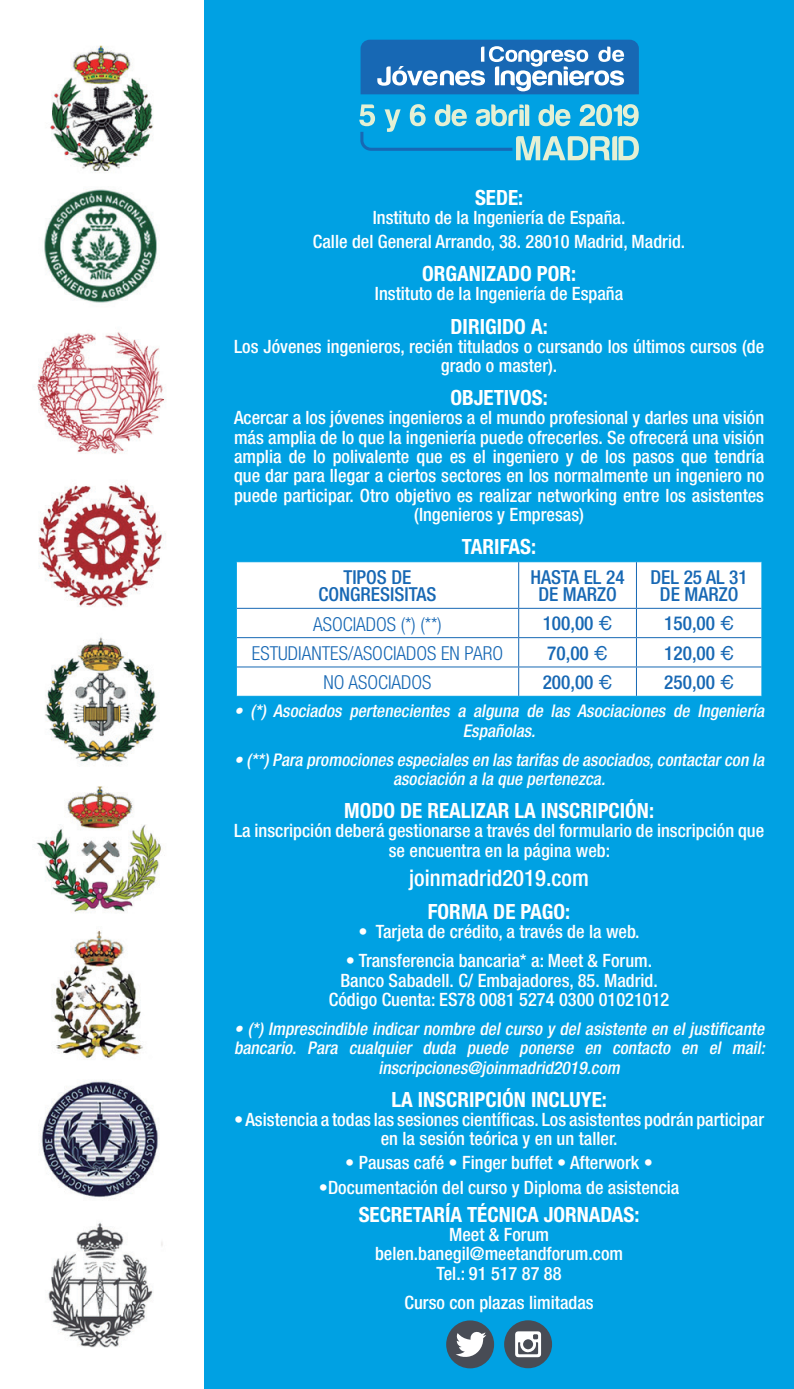
<style>
.page{position:relative;width:794px;height:1389px;background:#fff}
.page>*{position:absolute;margin:0;border:0;box-sizing:border-box;transform-origin:0 0}
.t1{font:500 condensed 22.75px "Helvetica Neue";color:#fff}
.t2{font:700 condensed 21px "Helvetica Neue";color:#fff}
.t3{font:500 condensed 19.25px/17.5px "Helvetica Neue";color:#1768b4;text-align:center}
.t4{font:300 condensed 19.25px "Helvetica Neue";color:#1768b4}
.t5{font:500 condensed 18.38px/19.2px "Helvetica Neue";color:#fff;text-align:center}
.t6{font:italic 500 condensed 17.5px/19.2px "Helvetica Neue";color:#fff;text-align:center}
.s1{font-family:"Helvetica";font-weight:400;font-stretch:normal}
</style>
<div class="page">
<div style="left:204px;top:0;width:590px;height:1389px;background:#00a1e3"></div>
<img style="left:33px;top:45px;width:133px;height:1303px">
<svg style="left:360px;top:40px;width:279px;height:54px;background:#4989c4"></svg>
<svg style="left:359px;top:104px;width:280px;height:56px"></svg>
<div style="left:237px;top:562px;width:446px;height:134px;background:#fff"></div>
<svg style="left:236px;top:638px;width:1px;height:58px"></svg>
<div style="left:683px;top:561px;width:79px;height:135px;background:#fff"></div>
<hr style="left:518px;top:562px;width:1px;height:46px;background:#1768b4">
<hr style="left:636px;top:562px;width:1px;height:46px;background:#1768b4">
<hr style="left:237px;top:608px;width:282px;height:1px;background:#1768b4">
<hr style="left:519px;top:608px;width:117px;height:1px;background:#1768b4">
<hr style="left:636px;top:608px;width:125px;height:1px;background:#1768b4">
<hr style="left:237px;top:637px;width:282px;height:1px;background:#1768b4">
<hr style="left:519px;top:637px;width:117px;height:1px;background:#1768b4">
<hr style="left:636px;top:637px;width:125px;height:1px;background:#1768b4">
<hr style="left:237px;top:667px;width:282px;height:1px;background:#1768b4">
<hr style="left:519px;top:667px;width:117px;height:1px;background:#1768b4">
<svg style="left:518px;top:609px;width:1px;height:87px"></svg>
<hr style="left:636px;top:667px;width:125px;height:1px;background:#1768b4">
<svg style="left:636px;top:609px;width:1px;height:87px"></svg>
<div style="left:446px;top:1320px;width:48px;height:48px;background:#484c55;border-radius:50%"></div>
<svg style="left:456px;top:1331px;width:30px;height:26px"></svg>
<div style="left:504px;top:1320px;width:48px;height:48px;background:#484c55;border-radius:50%"></div>
<svg style="left:515px;top:1331px;width:26px;height:26px"></svg>
<p class="t2" style="left:475px;top:184px;width:50px">SEDE:</p>
<p class="t5" style="left:313px;top:205px;width:374px;line-height:24.2px">Instituto de la Ingeniería de España.<br>Calle del General Arrando, 38. 28010 Madrid, Madrid.</p>
<p class="t2" style="left:422px;top:261px;width:156px">ORGANIZADO POR:</p>
<p class="t5" style="left:375px;top:284px;width:250px">Instituto de la Ingeniería de España</p>
<p class="t2" style="left:450px;top:313px;width:99px">DIRIGIDO A:</p>
<p class="t5" style="left:234px;top:336px;width:531px">Los Jóvenes ingenieros, recién titulados o cursando los últimos cursos (de grado o master).</p>
<p class="t2" style="left:450px;top:385px;width:99px">OBJETIVOS:</p>
<p class="t5" style="left:234px;top:408px;width:532px">Acercar a los jóvenes ingenieros a el mundo profesional y darles una visión más amplia de lo que la ingeniería puede ofrecerles. Se ofrecerá una visión amplia de lo polivalente que es el ingeniero y de los pasos que tendría que dar para llegar a ciertos sectores en los normalmente un ingeniero no puede participar. Otro objetivo es realizar networking entre los asistentes (Ingenieros y Empresas)</p>
<p class="t2" style="left:462px;top:534px;width:76px">TARIFAS:</p>
<p class="t3" style="left:318px;top:568px;width:120px">TIPOS DE<br>CONGRESISITAS</p>
<p class="t3" style="left:530px;top:568px;width:96px">HASTA EL 24<br>DE MARZO</p>
<p class="t3" style="left:650px;top:568px;width:99px">DEL 25 AL 31<br>DE MARZO</p>
<p class="t4" style="left:313px;top:613px;width:130px">ASOCIADOS (*) (**)</p>
<p class="t3" style="left:542px;top:615px;width:71px">100,00 <span class="s1">€</span></p>
<p class="t3" style="left:664px;top:615px;width:71px">150,00 <span class="s1">€</span></p>
<p class="t4" style="left:252px;top:642px;width:253px">ESTUDIANTES/ASOCIADOS EN PARO</p>
<p class="t3" style="left:547px;top:644px;width:62px">70,00 <span class="s1">€</span></p>
<p class="t3" style="left:664px;top:644px;width:71px">120,00 <span class="s1">€</span></p>
<p class="t4" style="left:323px;top:671px;width:109px">NO ASOCIADOS</p>
<p class="t3" style="left:542px;top:673px;width:71px">200,00 <span class="s1">€</span></p>
<p class="t3" style="left:664px;top:673px;width:71px">250,00 <span class="s1">€</span></p>
<p class="t6" style="left:234px;top:701px;width:535px">• (*) Asociados pertenecientes a alguna de las Asociaciones de Ingeniería<br>Españolas.</p>
<p class="t6" style="left:234px;top:750px;width:535px">• (**) Para promociones especiales en las tarifas de asociados,contactarcon la asociación a la que pertenezca.</p>
<p class="t2" style="left:344px;top:798px;width:311px">MODO DE REALIZAR LA INSCRIPCIÓN:</p>
<p class="t5" style="left:234px;top:821px;width:532px">La inscripción deberá gestionarse a través del formulario de inscripción que se encuentra en la página web:</p>
<p class="t1" style="left:409px;top:864px;width:181px">joinmadrid2019.com</p>
<p class="t2" style="left:428px;top:899px;width:144px">FORMA DE PAGO:</p>
<p class="t5" style="left:358px;top:922px;width:283px">• Tarjeta de crédito, a través de la web.</p>
<p class="t5" style="left:329px;top:951px;width:342px">• Transferencia bancaria* a: Meet &amp; Forum.<br>Banco Sabadell. C/ Embajadores, 85. Madrid.<br>Código Cuenta: ES78 0081 5274 0300 01021012</p>
<p class="t6" style="left:234px;top:1019px;width:536px">• (*) Imprescindible indicar nombre del curso y del asistente en el justificante bancario. Para cualquier duda puede ponerse en contacto en el mail: inscripciones@joinmadrid2019.com</p>
<p class="t2" style="left:391px;top:1087px;width:217px">LA INSCRIPCIÓN INCLUYE:</p>
<p class="t5" style="left:234px;top:1110px;width:531px">• Asistencia a todas las sesiones científicas. Los asistentes podrán participar en la sesión teórica y en un taller.</p>
<p class="t5" style="left:345px;top:1153px;width:309px">• Pausas café • Finger buffet • Afterwork •</p>
<p class="t5" style="left:319px;top:1177px;width:362px">•Documentación del curso y Diploma de asistencia</p>
<p class="t2" style="left:359px;top:1202px;width:282px">SECRETARÍA TÉCNICA JORNADAS:</p>
<p class="t5" style="left:375px;top:1225px;width:249px">Meet &amp; Forum belen.banegil@meetandforum.com<br>Tel.: 91 517 87 88</p>
<p class="t5" style="left:404px;top:1292px;width:191px">Curso con plazas limitadas</p>
</div>
